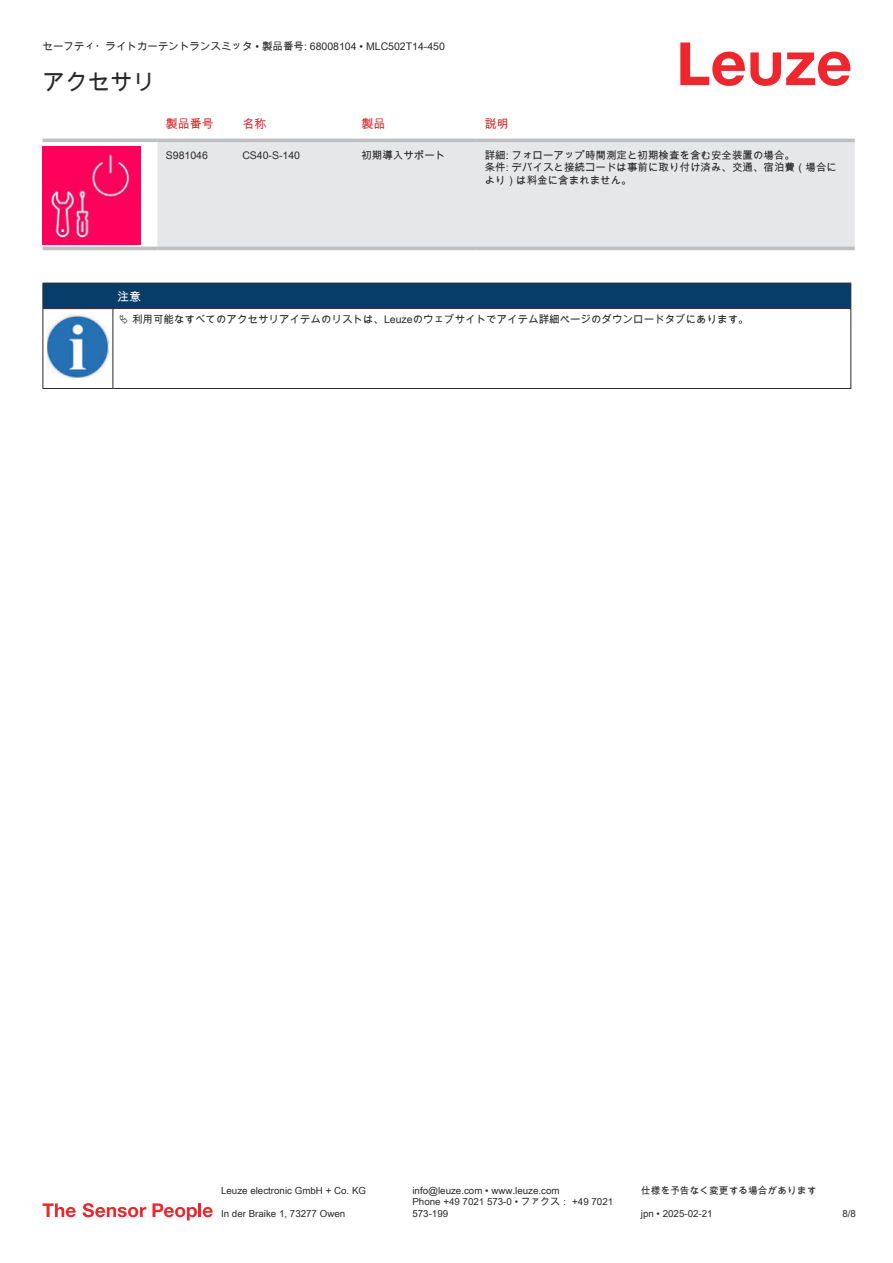
<style>
.page{position:relative;width:893px;height:1263px;background:#fff}
.page>*{position:absolute;margin:0;border:0;box-sizing:border-box;transform-origin:0 0}
.t1{font:22.5px "Arial Unicode MS";color:#2b292a}
.t2{font:12px "Arial Unicode MS";color:#db2a30}
.t3{font:12px "Arial Unicode MS";color:#fff}
.t4{font:10.5px/12.6px "Arial Unicode MS";color:#2b292a}
.t5{font:9.75px/11.7px "Arial Unicode MS";color:#2b292a}
</style>
<div class="page">
<svg style="left:680px;top:43px;width:170px;height:43px"></svg>
<svg style="left:43px;top:138px;width:812px;height:113px"></svg>
<div style="left:157px;top:142px;width:698px;height:105px;background:#e6e7e9"></div>
<hr style="left:43px;top:139px;width:114px;height:3px;background:#bdbfc1">
<hr style="left:157px;top:139px;width:77px;height:3px;background:#bdbfc1">
<hr style="left:234px;top:139px;width:119px;height:3px;background:#bdbfc1">
<hr style="left:353px;top:139px;width:123px;height:3px;background:#bdbfc1">
<hr style="left:476px;top:139px;width:379px;height:3px;background:#bdbfc1">
<hr style="left:43px;top:247px;width:114px;height:3px;background:#bdbfc1">
<hr style="left:157px;top:247px;width:77px;height:3px;background:#bdbfc1">
<hr style="left:234px;top:247px;width:119px;height:3px;background:#bdbfc1">
<hr style="left:353px;top:247px;width:123px;height:3px;background:#bdbfc1">
<hr style="left:476px;top:247px;width:379px;height:3px;background:#bdbfc1">
<img style="left:43px;top:146px;width:97px;height:98px">
<div style="left:43px;top:283px;width:808px;height:26px;background:#063d69"></div>
<hr style="left:113px;top:308px;width:738px;height:1px;background:#2b292a">
<hr style="left:43px;top:309px;width:1px;height:75px;background:#2b292a">
<hr style="left:113px;top:309px;width:1px;height:75px;background:#2b292a">
<hr style="left:850px;top:309px;width:1px;height:75px;background:#2b292a">
<hr style="left:43px;top:388px;width:70px;height:1px;background:#2b292a">
<hr style="left:113px;top:388px;width:738px;height:1px;background:#2b292a">
<img style="left:47px;top:315px;width:61px;height:63px">
<svg style="left:43px;top:1203px;width:33px;height:14px"></svg>
<svg style="left:83px;top:1203px;width:63px;height:14px"></svg>
<svg style="left:153px;top:1203px;width:44px;height:17px"></svg>
<hr style="left:198px;top:1203px;width:3px;height:14px;background:#ed272d">
<svg style="left:203px;top:1207px;width:10px;height:10px"></svg>
<p class="t4" style="left:43px;top:40px;width:404px">セーフティ・ライトカーテントランスミッタ • 製品番号: 68008104 • MLC502T14-450</p>
<h1 class="t1" style="left:43px;top:66px;width:114px">アクセサリ</h1>
<p class="t2" style="left:166px;top:115px;width:49px">製品番号</p>
<p class="t2" style="left:242px;top:115px;width:25px">名称</p>
<p class="t2" style="left:361px;top:115px;width:25px">製品</p>
<p class="t2" style="left:485px;top:115px;width:25px">説明</p>
<p class="t4" style="left:166px;top:148px;width:44px">S981046</p>
<p class="t4" style="left:242px;top:148px;width:59px">CS40-S-140</p>
<p class="t4" style="left:361px;top:148px;width:85px">初期導入サポート</p>
<p class="t4" style="left:485px;top:148px;width:354px">詳細: フォローアップ時間測定と初期検査を含む安全装置の場合。<br>条件: デバイスと接続コードは事前に取り付け済み、交通、宿泊費（場合により） は料金に含まれません。</p>
<p class="t3" style="left:117px;top:288px;width:25px">注意</p>
<p class="t4" style="left:132px;top:313px;width:618px">利用可能なすべてのアクセサリアイテムのリストは、Leuzeのウェブサイトでアイテム詳細ページのダウンロードタブにあります。</p>
<p class="t5" style="left:221px;top:1184px;width:146px">Leuze electronic GmbH + Co. KG</p>
<p class="t5" style="left:412px;top:1184px;width:149px">info@leuze.com • www.leuze.com</p>
<p class="t5" style="left:641px;top:1184px;width:177px">仕様を予告なく変更する場合があります</p>
<p class="t5" style="left:221px;top:1207px;width:126px">In der Braike 1, 73277 Owen</p>
<p class="t5" style="left:412px;top:1196px;width:202px">Phone +49 7021 573-0 • ファクス： +49 7021<br>573-199</p>
<p class="t5" style="left:641px;top:1207px;width:73px">jpn • 2025-02-21</p>
<p class="t5" style="left:842px;top:1207px;width:15px">8/8</p>
</div>
